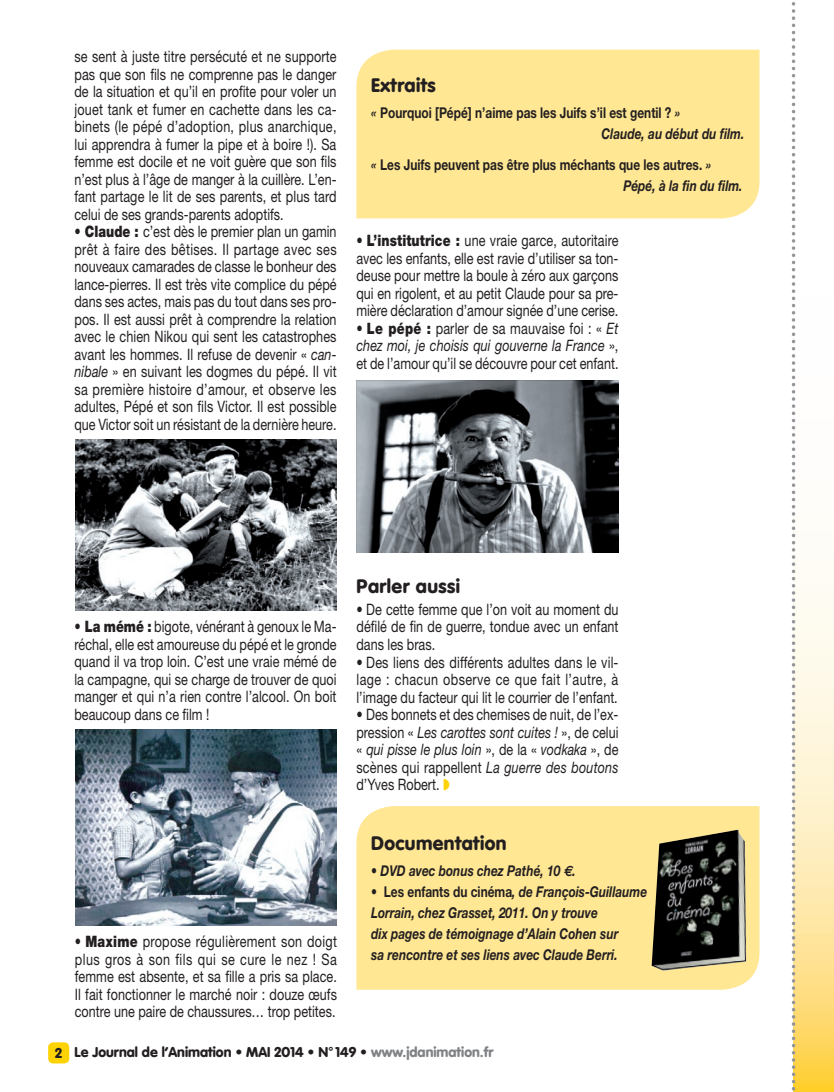
<style>
.page{position:relative;width:834px;height:1092px;background:#fff}
.page>*{position:absolute;margin:0;border:0;box-sizing:border-box;transform-origin:0 0}
.FICHE_ENCADRÉ_TITRE{font:900 19.25px "VAG Rounded";letter-spacing:.02em;color:#231f20}
.FICHE_INTER_1{font:900 19.25px "VAG Rounded";letter-spacing:.025em;color:#231f20}
.t1{font:15.75px/17.5px "Helvetica Neue";color:#231f20;text-align:justify;scale:.8 1}
.FICHE_ENCADRÉ_TEXTE{font:italic 700 14.88px/21px "Helvetica Neue";color:#231f20;scale:.8 1}
.FICHE_ENCADRÉ_TEXTE-2{font:700 14.88px "Helvetica Neue";color:#231f20;scale:.8 1}
.t2{font:900 14px "VAG Rounded";color:#231f20}
.s1{font-weight:900}
.s2{font-style:italic}
.s3{color:#fed304}
.s4{font-family:"Euro Sans"}
.s5{font-style:normal}
.s6{color:#808285}
</style>
<div class="page">
<div style="left:48px;top:1042px;width:21px;height:21px;background:#fed304;border-radius:5px"></div>
<svg style="left:795px;top:3px;width:38px;height:1088px"></svg>
<svg style="left:791px;top:2px;width:4px;height:1090px"></svg>
<div style="left:356px;top:806px;width:403px;height:183px;background:#ffe794"></div>
<img style="left:651px;top:829px;width:95px;height:141px">
<img style="left:75px;top:439px;width:261px;height:171px">
<img style="left:75px;top:729px;width:261px;height:196px">
<img style="left:356px;top:380px;width:262px;height:172px">
<div style="left:356px;top:50px;width:403px;height:168px;background:#ffe794"></div>
<p class="t1" style="left:74px;top:47px;width:329px">se sent à juste titre persécuté et ne supporte pas que son fils ne comprenne pas le danger de la situation et qu’il en profite pour voler un jouet tank et fumer en cachette dans les ca&shy;binets (le pépé d’adoption, plus anarchique, lui apprendra à fumer la pipe et à boire !). Sa femme est docile et ne voit guère que son fils n’est plus à l’âge de manger à la cuillère. L’en&shy;fant partage le lit de ses parents, et plus tard celui de ses grands-parents adoptifs.</p>
<p class="t1" style="left:74px;top:222px;width:329px"><span class="s1">• Claude :</span> c’est dès le premier plan un gamin prêt à faire des bêtises. Il partage avec ses nouveaux camarades de classe le bonheur des lance-pierres. Il est très vite complice du pépé dans ses actes, mais pas du tout dans ses pro&shy;pos. Il est aussi prêt à comprendre la relation avec le chien Nikou qui sent les catastrophes avant les hommes. Il refuse de devenir « <span class="s2">can&shy;nibale</span> » en suivant les dogmes du pépé. Il vit sa première histoire d’amour, et observe les adultes, Pépé et son fils Victor. Il est possible que Victor soit un résistant de la dernière heure.</p>
<p class="FICHE_ENCADRÉ_TITRE" style="left:371px;top:73px;width:66px">Extraits</p>
<p class="FICHE_ENCADRÉ_TEXTE-2" style="left:371px;top:103px;width:388px"><span class="s2">«</span> Pourquoi [Pépé] n’aime pas les Juifs s’il est gentil ? <span class="s2">»</span></p>
<p class="FICHE_ENCADRÉ_TEXTE" style="left:601px;top:123px;width:180px">Claude, au début du film.</p>
<p class="FICHE_ENCADRÉ_TEXTE-2" style="left:371px;top:155px;width:426px"><span class="s2">«</span> Les Juifs peuvent pas être plus méchants que les autres. <span class="s2">»</span></p>
<p class="FICHE_ENCADRÉ_TEXTE" style="left:623px;top:174px;width:150px">Pépé, à la fin du film.</p>
<p class="t1" style="left:356px;top:231px;width:329px"><span class="s1">• L’institutrice :</span> une vraie garce, autoritaire avec les enfants, elle est ravie d’utiliser sa ton&shy;deuse pour mettre la boule à zéro aux garçons qui en rigolent, et au petit Claude pour sa pre&shy;mière déclaration d’amour signée d’une cerise.</p>
<p class="t1" style="left:356px;top:319px;width:329px"><span class="s1">• Le pépé :</span> parler de sa mauvaise foi : « <span class="s2">Et chez moi, je choisis qui gouverne la France</span> », et de l’amour qu’il se découvre pour cet enfant.</p>
<p class="t1" style="left:74px;top:617px;width:329px"><span class="s1">• La mémé :</span> bigote, vénérant à genoux le Ma&shy;réchal, elle est amoureuse du pépé et le gronde quand il va trop loin. C’est une vraie mémé de la campagne, qui se charge de trouver de quoi manger et qui n’a rien contre l’alcool. On boit beaucoup dans ce film !</p>
<p class="t1" style="left:75px;top:932px;width:329px"><span class="s1">• Maxime</span> propose régulièrement son doigt plus gros à son fils qui se cure le nez ! Sa femme est absente, et sa fille a pris sa place.<br>Il fait fonctionner le marché noir : douze œufs contre une paire de chaussures… trop petites.</p>
<p class="FICHE_INTER_1" style="left:356px;top:574px;width:105px">Parler aussi</p>
<p class="t1" style="left:356px;top:600px;width:329px">• De cette femme que l’on voit au moment du défilé de fin de guerre, tondue avec un enfant dans les bras.</p>
<p class="t1" style="left:356px;top:653px;width:329px">• Des liens des différents adultes dans le vil&shy;lage : chacun observe ce que fait l’autre, à l’image du facteur qui lit le courrier de l’enfant.</p>
<p class="t1" style="left:356px;top:705px;width:329px">• Des bonnets et des chemises de nuit, de l’ex&shy;pression « <span class="s2">Les carottes sont cuites !</span> », de celui « <span class="s2">qui pisse le plus loin</span> », de la « <span class="s2">vodkaka</span> », de scènes qui rappellent <span class="s2">La guerre des boutons </span>d’Yves Robert. <span class="s3">◗</span></p>
<p class="FICHE_ENCADRÉ_TITRE" style="left:371px;top:831px;width:137px">Documentation</p>
<p class="FICHE_ENCADRÉ_TEXTE" style="left:371px;top:859px;width:257px">• DVD avec bonus chez Pathé, 10 <span class="s4">E</span>.</p>
<p class="FICHE_ENCADRÉ_TEXTE" style="left:371px;top:880px;width:346px">• <span class="s5">Les enfants du cinéma</span>, de François-Guillaume Lorrain, chez Grasset, 2011. On y trouve<br>dix pages de témoignage d’Alain Cohen sur<br>sa rencontre et ses liens avec Claude Berri.</p>
<p class="t2" style="left:55px;top:1044px;width:8px">2</p>
<p class="t2" style="left:74px;top:1043px;width:420px">Le Journal de l’Animation • MAI 2014 • N° 149 • <span class="s6">www.jdanimation.fr</span></p>
</div>
